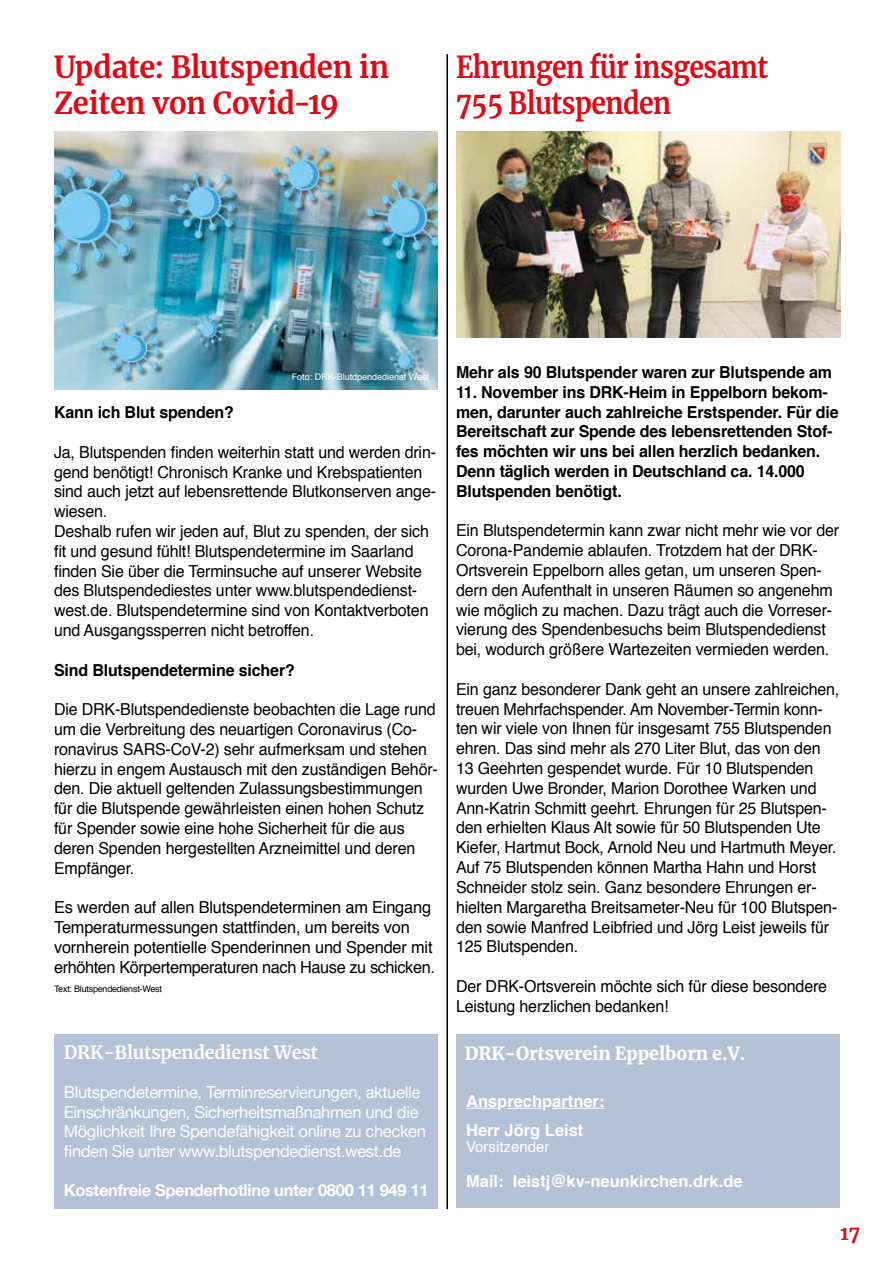
<style>
.page{position:relative;width:893px;height:1263px;background:#fff}
.page>*{position:absolute;margin:0;border:0;box-sizing:border-box;transform-origin:0 0}
.t1{font:700 30px/36px "Merriweather";letter-spacing:-.02em;color:#e30613}
.t2{font:700 30px/36px "Merriweather";letter-spacing:-.02em;color:#e30613;scale:.88 1}
.t3{font:700 19.2px "Merriweather";color:#e30613}
.t4{font:900 18px "Merriweather";letter-spacing:-.01em;color:#fff}
.t5{font:700 18px "Merriweather";letter-spacing:-.01em;color:#fff}
.t6{font:16.5px/19.8px "Helvetica";letter-spacing:-.01em;color:#000}
.t7{font:700 16.5px/19.8px "Helvetica";letter-spacing:-.01em;color:#000}
.t8{font:16.5px/19.5px "Helvetica Neue";letter-spacing:-.02em;color:#fff}
.t9{font:700 16.5px/28.5px "Helvetica";color:#fff}
.t10{font:700 16.5px "Helvetica Neue";letter-spacing:-.02em;color:#fff}
.t11{font:15px "Helvetica";color:#fff}
.t12{font:9px "Helvetica";color:#fff}
.t13{font:9px "Helvetica";letter-spacing:-.025em;color:#000}
</style>
<div class="page">
<div style="left:54px;top:1034px;width:383px;height:175px;background:#b3c2d7"></div>
<hr style="left:446px;top:54px;width:2px;height:1155px;background:#000">
<img style="left:54px;top:131px;width:384px;height:259px">
<div style="left:456px;top:1035px;width:383px;height:173px;background:#b3c2d7"></div>
<hr style="left:466px;top:1108px;width:31px;height:1px;background:#fff">
<hr style="left:507px;top:1108px;width:35px;height:1px;background:#fff">
<hr style="left:552px;top:1108px;width:53px;height:1px;background:#fff">
<img style="left:456px;top:131px;width:384px;height:207px">
<h1 class="t1" style="left:54px;top:49px;width:337px">Update: Blutspenden in<br>Zeiten von Covid-19</h1>
<h1 class="t2" style="left:456px;top:49px;width:356px">Ehrungen für insgesamt<br>755 Blutspenden</h1>
<p class="t12" style="left:292px;top:370px;width:139px">Foto: DRK-Blutdpendedienst West</p>
<p class="t7" style="left:456px;top:362px;width:377px">Mehr als 90 Blutspender waren zur Blutspende am</p>
<p class="t7" style="left:456px;top:382px;width:384px">11. November ins DRK-Heim in Eppelborn bekom&shy;men, darunter auch zahlreiche Erstspender. Für die Bereitschaft zur Spende des lebensrettenden Stof&shy;fes möchten wir uns bei allen herzlich bedanken.<br>Denn täglich werden in Deutschland ca. 14.000<br>Blutspenden benötigt.</p>
<p class="t6" style="left:456px;top:521px;width:385px">Ein Blutspendetermin kann zwar nicht mehr wie vor der Corona-Pandemie ablaufen. Trotzdem hat der DRK-Ortsverein Eppelborn alles getan, um unseren Spen&shy;dern den Aufenthalt in unseren Räumen so angenehm wie möglich zu machen. Dazu trägt auch die Vorreser&shy;vierung des Spendenbesuchs beim Blutspendedienst bei, wodurch größere Wartezeiten vermieden werden.</p>
<p class="t6" style="left:456px;top:680px;width:385px">Ein ganz besonderer Dank geht an unsere zahlreichen, treuen Mehrfachspender. Am November-Termin konn&shy;ten wir viele von Ihnen für insgesamt 755 Blutspenden ehren. Das sind mehr als 270 Liter Blut, das von den 13 Geehrten gespendet wurde. Für 10 Blutspenden wurden Uwe Bronder, Marion Dorothee Warken und Ann-Katrin Schmitt geehrt. Ehrungen für 25 Blutspen&shy;den erhielten Klaus Alt sowie für 50 Blutspenden Ute Kiefer, Hartmut Bock, Arnold Neu und Hartmuth Meyer.<br>Auf 75 Blutspenden können Martha Hahn und Horst Schneider stolz sein. Ganz besondere Ehrungen er&shy;hielten Margaretha Breitsameter-Neu für 100 Blutspen&shy;den sowie Manfred Leibfried und Jörg Leist jeweils für 125 Blutspenden.</p>
<p class="t6" style="left:456px;top:977px;width:373px">Der DRK-Ortsverein möchte sich für diese besondere<br>Leistung herzlichen bedanken!</p>
<p class="t7" style="left:54px;top:403px;width:181px">Kann ich Blut spenden?</p>
<p class="t6" style="left:54px;top:442px;width:384px">Ja, Blutspenden finden weiterhin statt und werden drin&shy;gend benötigt! Chronisch Kranke und Krebspatienten sind auch jetzt auf lebensrettende Blutkonserven ange&shy;wiesen.<br>Deshalb rufen wir jeden auf, Blut zu spenden, der sich fit und gesund fühlt! Blutspendetermine im Saarland finden Sie über die Terminsuche auf unserer Website des Blutspendediestes unter www.blutspendedienst&shy;west.de. Blutspendetermine sind von Kontaktverboten und Ausgangssperren nicht betroffen.</p>
<p class="t7" style="left:54px;top:660px;width:242px">Sind Blutspendetermine sicher?</p>
<p class="t6" style="left:54px;top:700px;width:385px">Die DRK-Blutspendedienste beobachten die Lage rund um die Verbreitung des neuartigen Coronavirus (Co&shy;ronavirus SARS-CoV-2) sehr aufmerksam und stehen hierzu in engem Austausch mit den zuständigen Behör&shy;den. Die aktuell geltenden Zulassungsbestimmungen für die Blutspende gewährleisten einen hohen Schutz für Spender sowie eine hohe Sicherheit für die aus deren Spenden hergestellten Arzneimittel und deren Empfänger.</p>
<p class="t6" style="left:54px;top:898px;width:382px">Es werden auf allen Blutspendeterminen am Eingang Temperaturmessungen stattfinden, um bereits von vornherein potentielle Spenderinnen und Spender mit erhöhten Körpertemperaturen nach Hause zu schicken.</p>
<p class="t13" style="left:54px;top:982px;width:110px">Text: Blutspendedienst-West</p>
<p class="t5" style="left:64px;top:1040px;width:256px">DRK-Blutspendedienst West</p>
<p class="t8" style="left:64px;top:1083px;width:364px">Blutspendetermine, Terminreservierungen, aktuelle Einschränkungen, Sicherheitsmaßnahmen und die Möglichkeit Ihre Spendefähigkeit online zu checken finden Sie unter www.blutspendedienst.west.de</p>
<p class="t10" style="left:64px;top:1177px;width:366px">Kostenfreie Spenderhotline unter 0800 11 949 11</p>
<p class="t4" style="left:465px;top:1040px;width:282px">DRK-Ortsverein Eppelborn e.V.</p>
<p class="t9" style="left:466px;top:1087px;width:140px">Ansprechpartner:<br>Herr Jörg Leist</p>
<p class="t11" style="left:466px;top:1135px;width:85px">Vorsitzender</p>
<p class="t9" style="left:466px;top:1167px;width:278px">Mail: leistj@kv-neunkirchen.drk.de</p>
<p class="t3" style="left:840px;top:1220px;width:22px">17</p>
</div>
